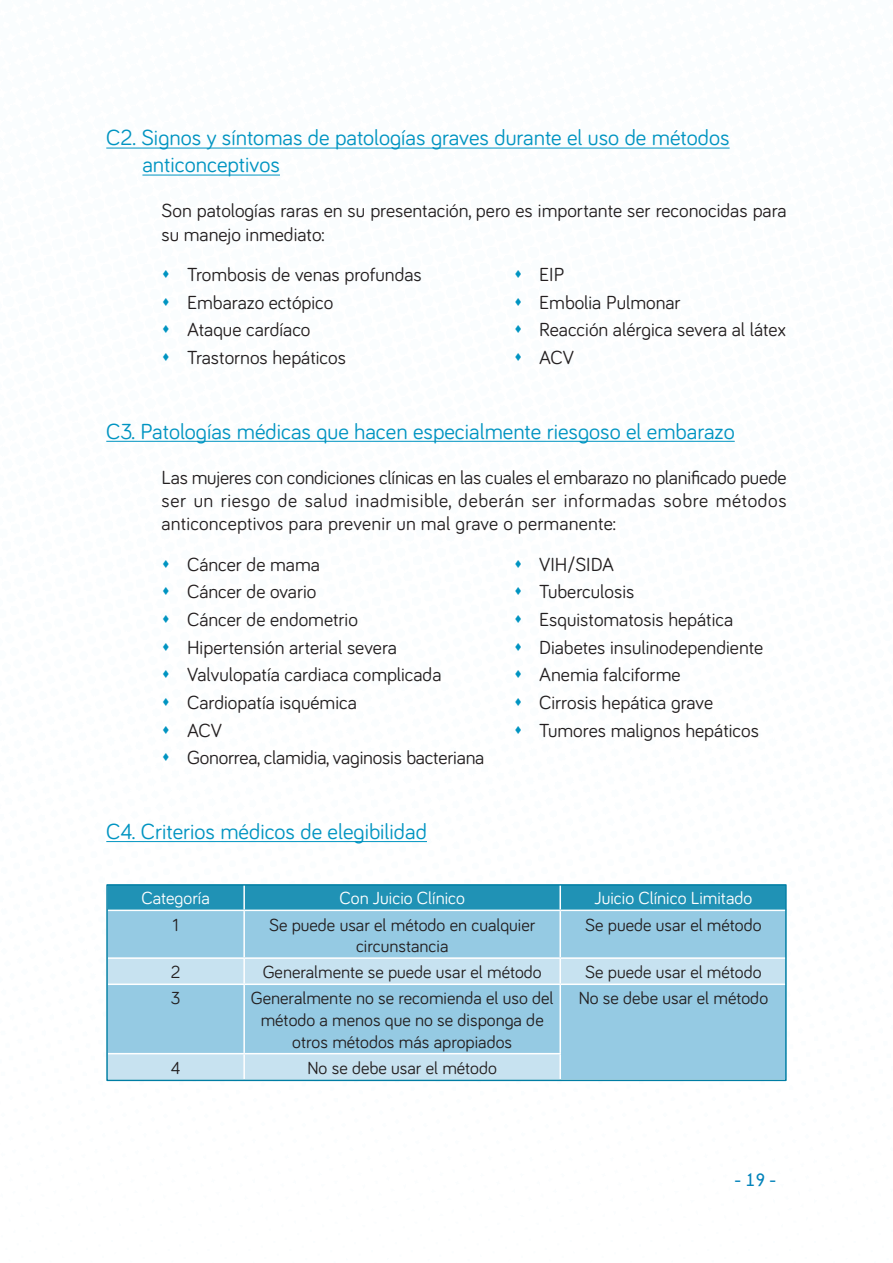
<style>
.page{position:relative;width:893px;height:1263px;background:#fff}
.page>*{position:absolute;margin:0;border:0;box-sizing:border-box;transform-origin:0 0}
.sub-titulos_2{font:22.5px "Bariol";color:#0094c1}
.TEXTO-NORMAL{font:19.5px/23.4px "Bariol";color:#231f20}
.t1{font:18px/21.6px "Bariol";color:#231f20;text-align:center}
.t2{font:18px "Bariol";color:#fff}
.t3{font:700 18px "Champagne&Limousines";color:#0082ba}
</style>
<div class="page">
<hr style="left:106px;top:148px;width:624px;height:1px;background:#0094c1">
<hr style="left:142px;top:175px;width:138px;height:1px;background:#0094c1">
<hr style="left:106px;top:441px;width:629px;height:1px;background:#0094c1">
<hr style="left:106px;top:841px;width:321px;height:1px;background:#0094c1">
<div style="left:109px;top:911px;width:675px;height:46px;background:#95cae3"></div>
<svg style="left:109px;top:959px;width:675px;height:119px;background:#a6d2e7"></svg>
<hr style="left:243px;top:911px;width:2px;height:46px;background:#fff">
<hr style="left:243px;top:959px;width:2px;height:24px;background:#fff">
<hr style="left:243px;top:985px;width:2px;height:68px;background:#fff">
<hr style="left:243px;top:1054px;width:2px;height:25px;background:#fff">
<hr style="left:559px;top:911px;width:2px;height:46px;background:#fff">
<hr style="left:559px;top:959px;width:2px;height:24px;background:#fff">
<hr style="left:559px;top:985px;width:2px;height:68px;background:#fff">
<hr style="left:559px;top:1054px;width:2px;height:25px;background:#fff">
<div style="left:109px;top:887px;width:675px;height:22px;background:#2092b5"></div>
<hr style="left:106px;top:983px;width:138px;height:2px;background:#fff">
<hr style="left:244px;top:983px;width:316px;height:2px;background:#fff">
<hr style="left:106px;top:1053px;width:138px;height:1px;background:#fff">
<hr style="left:244px;top:1053px;width:317px;height:1px;background:#fff">
<hr style="left:560px;top:983px;width:227px;height:2px;background:#fff">
<div style="left:106px;top:884px;width:681px;height:197px;border:2px solid #007ea4"></div>
<p class="sub-titulos_2" style="left:106px;top:123px;width:625px">C2. Signos y síntomas de patologías graves durante el uso de métodos</p>
<p class="sub-titulos_2" style="left:142px;top:150px;width:139px">anticonceptivos</p>
<p class="TEXTO-NORMAL" style="left:162px;top:198px;width:627px">Son patologías raras en su presentación, pero es importante ser reconocidas para su manejo inmediato:</p>
<p class="TEXTO-NORMAL" style="left:187px;top:262px;width:236px">Trombosis de venas profundas</p>
<p class="TEXTO-NORMAL" style="left:187px;top:290px;width:148px">Embarazo ectópico</p>
<p class="TEXTO-NORMAL" style="left:187px;top:317px;width:125px">Ataque cardíaco</p>
<p class="TEXTO-NORMAL" style="left:187px;top:345px;width:160px">Trastornos hepáticos</p>
<p class="TEXTO-NORMAL" style="left:539px;top:262px;width:27px">EIP</p>
<p class="TEXTO-NORMAL" style="left:539px;top:290px;width:143px">Embolia Pulmonar</p>
<p class="TEXTO-NORMAL" style="left:539px;top:317px;width:248px">Reacción alérgica severa al látex</p>
<p class="TEXTO-NORMAL" style="left:539px;top:345px;width:36px">ACV</p>
<p class="sub-titulos_2" style="left:106px;top:416px;width:630px">C3. Patologías médicas que hacen especialmente riesgoso el embarazo</p>
<p class="TEXTO-NORMAL" style="left:162px;top:464px;width:627px;text-align:justify">Las mujeres con condiciones clínicas en las cuales el embarazo no planificado puede ser un riesgo de salud inadmisible, deberán ser informadas sobre métodos anticonceptivos para prevenir un mal grave o permanente:</p>
<p class="TEXTO-NORMAL" style="left:187px;top:552px;width:134px">Cáncer de mama</p>
<p class="TEXTO-NORMAL" style="left:187px;top:579px;width:131px">Cáncer de ovario</p>
<p class="TEXTO-NORMAL" style="left:187px;top:607px;width:172px">Cáncer de endometrio</p>
<p class="TEXTO-NORMAL" style="left:187px;top:635px;width:211px">Hipertensión arterial severa</p>
<p class="TEXTO-NORMAL" style="left:187px;top:662px;width:256px">Valvulopatía cardiaca complicada</p>
<p class="TEXTO-NORMAL" style="left:187px;top:690px;width:171px">Cardiopatía isquémica</p>
<p class="TEXTO-NORMAL" style="left:187px;top:718px;width:36px">ACV</p>
<p class="TEXTO-NORMAL" style="left:187px;top:745px;width:299px">Gonorrea, clamidia, vaginosis bacteriana</p>
<p class="TEXTO-NORMAL" style="left:539px;top:552px;width:76px">VIH/SIDA</p>
<p class="TEXTO-NORMAL" style="left:539px;top:579px;width:97px">Tuberculosis</p>
<p class="TEXTO-NORMAL" style="left:539px;top:607px;width:195px">Esquistomatosis hepática</p>
<p class="TEXTO-NORMAL" style="left:539px;top:635px;width:226px">Diabetes insulinodependiente</p>
<p class="TEXTO-NORMAL" style="left:539px;top:662px;width:143px">Anemia falciforme</p>
<p class="TEXTO-NORMAL" style="left:539px;top:690px;width:175px">Cirrosis hepática grave</p>
<p class="TEXTO-NORMAL" style="left:539px;top:718px;width:221px">Tumores malignos hepáticos</p>
<p class="sub-titulos_2" style="left:106px;top:816px;width:322px">C4. Criterios médicos de elegibilidad</p>
<p class="t2" style="left:141px;top:886px;width:70px">Categoría</p>
<p class="t2" style="left:339px;top:886px;width:127px">Con Juicio Clínico</p>
<p class="t2" style="left:595px;top:886px;width:159px">Juicio Clínico Limitado</p>
<p class="t1" style="left:172px;top:913px;width:8px">1</p>
<p class="t1" style="left:269px;top:913px;width:268px">Se puede usar el método en cualquier circunstancia</p>
<p class="t1" style="left:585px;top:913px;width:178px">Se puede usar el método</p>
<p class="t1" style="left:171px;top:961px;width:11px">2</p>
<p class="t1" style="left:263px;top:961px;width:281px">Generalmente se puede usar el método</p>
<p class="t1" style="left:585px;top:961px;width:178px">Se puede usar el método</p>
<p class="t1" style="left:171px;top:987px;width:11px">3</p>
<p class="t1" style="left:251px;top:987px;width:304px">Generalmente no se recomienda el uso del método a menos que no se disponga de otros métodos más apropiados</p>
<p class="t1" style="left:579px;top:987px;width:191px">No se debe usar el método</p>
<p class="t1" style="left:171px;top:1056px;width:11px">4</p>
<p class="t1" style="left:307px;top:1056px;width:191px">No se debe usar el método</p>
<p class="t3" style="left:735px;top:1170px;width:43px">- 19 -</p>
</div>
